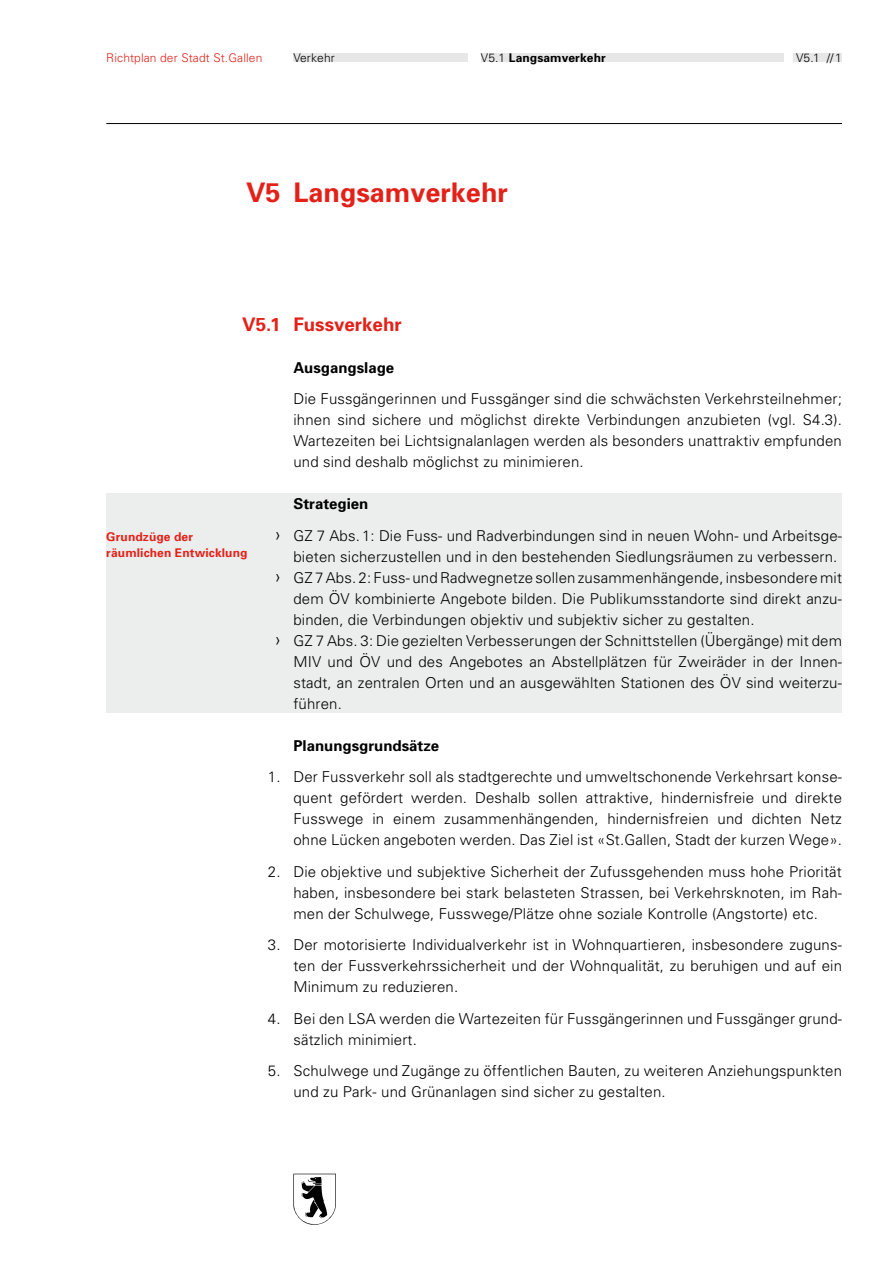
<style>
.page{position:relative;width:893px;height:1263px;background:#fff}
.page>*{position:absolute;margin:0;border:0;box-sizing:border-box;transform-origin:0 0}
.t1{font:700 27px "Univers";color:#e32119}
.t2{font:700 18.75px "Univers";color:#e32119}
.t3{font:300 15px/21px "Univers";letter-spacing:.01em;color:#000;text-align:justify}
.t4{font:700 15px "Univers";color:#000}
.t5{font:700 12px/16.5px "Univers";letter-spacing:.01em;color:#e32119}
.t6{font:300 12px "Univers";letter-spacing:.01em;color:#e32119}
.t7{font:700 12px "Univers";letter-spacing:.01em;color:#000}
.t8{font:300 12px "Univers";letter-spacing:.01em;color:#000}
.s1{font-weight:300}
.s2{font-weight:700}
.s3{font-size:19.5px}
</style>
<div class="page">
<hr style="left:106px;top:123px;width:736px;height:1px;background:#000">
<svg style="left:293px;top:1174px;width:43px;height:51px"></svg>
<div style="left:293px;top:53px;width:549px;height:9px;background:#e7e7e8"></div>
<div style="left:468px;top:49px;width:13px;height:17px;background:#fff"></div>
<div style="left:785px;top:49px;width:8px;height:17px;background:#fff"></div>
<div style="left:106px;top:494px;width:736px;height:219px;background:#eceded"></div>
<p class="t6" style="left:106px;top:50px;width:158px">Richtplan der Stadt St.Gallen</p>
<p class="t8" style="left:293px;top:50px;width:43px">Verkehr</p>
<p class="t7" style="left:481px;top:50px;width:126px"><span class="s1">V5.1</span> Langsamverkehr</p>
<p class="t8" style="left:796px;top:50px;width:47px">V5.1 // 1</p>
<h1 class="t1" style="left:246px;top:175px;width:263px">V5 Langsamverkehr</h1>
<p class="t2" style="left:242px;top:312px;width:161px">V5.1 Fussverkehr</p>
<p class="t4" style="left:293px;top:358px;width:102px">Ausgangslage</p>
<p class="t3" style="left:293px;top:388px;width:550px">Die Fussgängerinnen und Fussgänger sind die schwächsten Verkehrsteilnehmer; ihnen sind sichere und möglichst direkte Verbindungen anzubieten (vgl. S4.3).<br>Wartezeiten bei Lichtsignalanlagen werden als besonders unattraktiv empfunden und sind deshalb möglichst zu minimieren.</p>
<p class="t3" style="left:275px;top:488px;width:568px;line-height:31.5px;text-indent:18px"><span class="s2">Strategien<br></span><span class="s3">›</span> GZ 7 Abs. 1: Die Fuss- und Radverbindungen sind in neuen Wohn- und Arbeitsge-</p>
<p class="t3" style="left:293px;top:545px;width:545px">bieten sicherzustellen und in den bestehenden Siedlungsräumen zu verbessern.</p>
<p class="t3" style="left:275px;top:566px;width:568px"><span class="s3">›</span> GZ 7 Abs. 2: Fuss- und Radwegnetze sollen zusammenhängende, insbesondere mit</p>
<p class="t3" style="left:293px;top:587px;width:550px">dem ÖV kombinierte Angebote bilden. Die Publikumsstandorte sind direkt anzu-</p>
<p class="t3" style="left:293px;top:608px;width:463px">binden, die Verbindungen objektiv und subjektiv sicher zu gestalten.</p>
<p class="t3" style="left:275px;top:629px;width:568px"><span class="s3">›</span> GZ 7 Abs. 3: Die gezielten Verbesserungen der Schnittstellen (Übergänge) mit dem</p>
<p class="t3" style="left:293px;top:650px;width:550px">MIV und ÖV und des Angebotes an Abstellplätzen für Zweiräder in der Innen-</p>
<p class="t3" style="left:293px;top:671px;width:550px">stadt, an zentralen Orten und an ausgewählten Stationen des ÖV sind weiterzu-</p>
<p class="t3" style="left:293px;top:692px;width:50px">führen.</p>
<p class="t4" style="left:293px;top:736px;width:147px">Planungsgrundsätze</p>
<p class="t3" style="left:293px;top:766px;width:550px;text-indent:-26px">1. Der Fussverkehr soll als stadtgerechte und umweltschonende Verkehrsart konse&shy;quent gefördert werden. Deshalb sollen attraktive, hindernisfreie und direkte Fusswege in einem zusammenhängenden, hindernisfreien und dichten Netz ohne Lücken angeboten werden. Das Ziel ist «St.Gallen, Stadt der kurzen Wege».</p>
<p class="t3" style="left:293px;top:860px;width:550px;text-indent:-26px">2. Die objektive und subjektive Sicherheit der Zufussgehenden muss hohe Priorität haben, insbesondere bei stark belasteten Strassen, bei Verkehrsknoten, im Rah&shy;men der Schulwege, Fusswege/Plätze ohne soziale Kontrolle (Angstorte) etc.</p>
<p class="t3" style="left:293px;top:934px;width:550px;text-indent:-26px">3. Der motorisierte Individualverkehr ist in Wohnquartieren, insbesondere zuguns&shy;ten der Fussverkehrssicherheit und der Wohnqualität, zu beruhigen und auf ein Minimum zu reduzieren.</p>
<p class="t3" style="left:293px;top:1007px;width:550px;text-indent:-26px">4. Bei den LSA werden die Wartezeiten für Fussgängerinnen und Fussgänger grund&shy;sätzlich minimiert.</p>
<p class="t3" style="left:293px;top:1060px;width:550px;text-indent:-26px">5. Schulwege und Zugänge zu öffentlichen Bauten, zu weiteren Anziehungspunkten und zu Park- und Grünanlagen sind sicher zu gestalten.</p>
<p class="t5" style="left:106px;top:528px;width:143px">Grundzüge der räumlichen Entwicklung</p>
</div>
